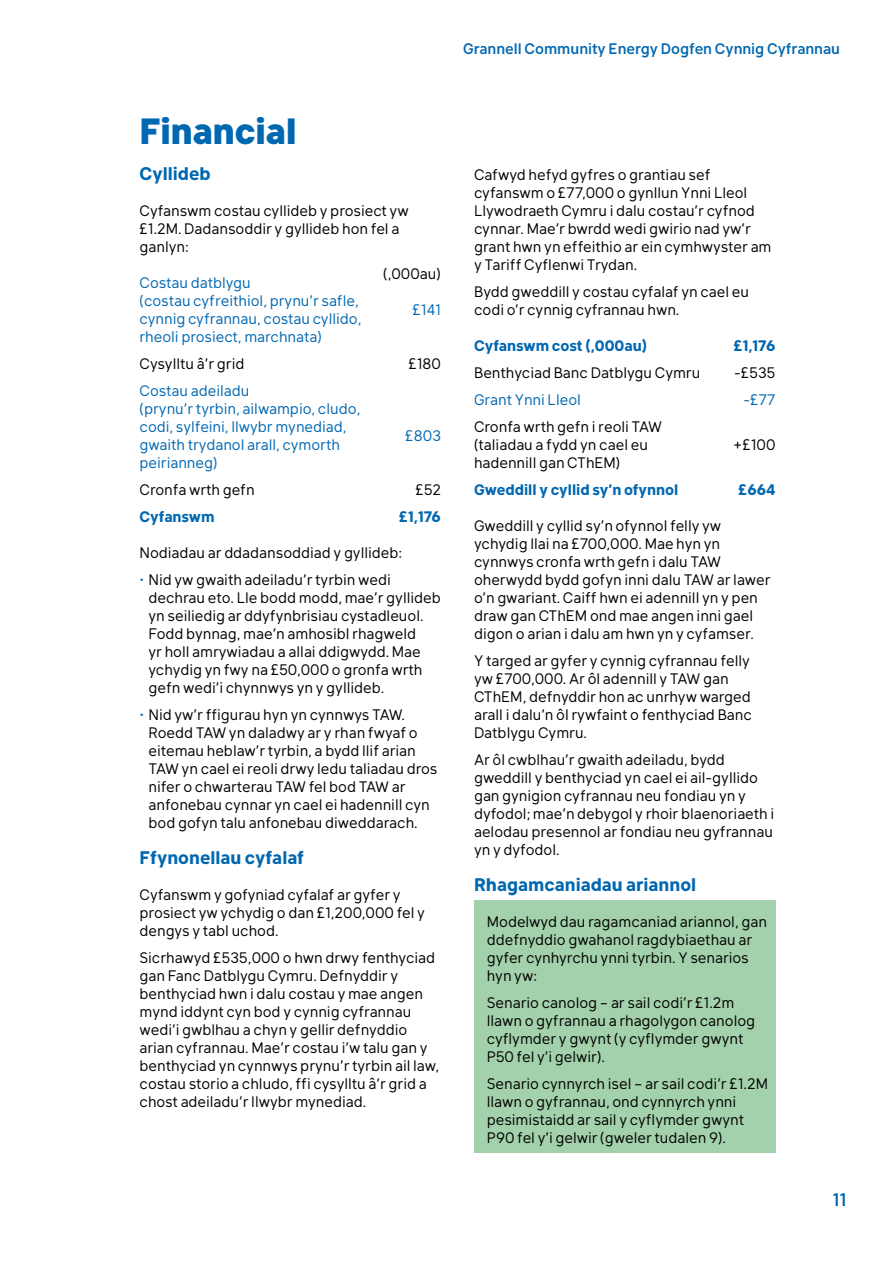
<style>
.page{position:relative;width:893px;height:1263px;background:#fff}
.page>*{position:absolute;margin:0;border:0;box-sizing:border-box;transform-origin:0 0}
.t1{font:800 36px "Klima";color:#0067b1}
.t2{font:700 18px "Klima";letter-spacing:.005em;color:#0067b1}
.t3{font:500 18px "Klima";color:#0067b1}
.t4{font:15px/18px "Klima";color:#000}
.t5{font:15px/18px "Klima";color:#0067b1}
.t6{font:700 15px "Klima";color:#0067b1}
.t7{font:500 15px "Klima";color:#0067b1}
.s1{color:#0067b1}
</style>
<div class="page">
<div style="left:474px;top:900px;width:302px;height:90px;background:#a3d1ab"></div>
<div style="left:474px;top:981px;width:302px;height:90px;background:#a3d1ab"></div>
<div style="left:474px;top:1062px;width:302px;height:90px;background:#a3d1ab"></div>
<p class="t7" style="left:463px;top:36px;width:378px">Grannell Community Energy Dogfen Cynnig Cyfrannau</p>
<h1 class="t1" style="left:140px;top:99px;width:158px">Financial</h1>
<p class="t2" style="left:140px;top:158px;width:73px">Cyllideb</p>
<p class="t4" style="left:140px;top:200px;width:271px">Cyfanswm costau cyllideb y prosiect yw £1.2M. Dadansoddir y gyllideb hon fel a ganlyn:</p>
<p class="t5" style="left:140px;top:272px;width:223px">Costau datblygu<br>(costau cyfreithiol, prynu’r safle, cynnig cyfrannau, costau cyllido, rheoli prosiect, marchnata)</p>
<p class="t4" style="left:140px;top:353px;width:106px">Cysylltu â’r grid</p>
<p class="t5" style="left:140px;top:380px;width:222px">Costau adeiladu<br>(prynu’r tyrbin, ailwampio, cludo, codi, sylfeini, llwybr mynediad, gwaith trydanol arall, cymorth peirianneg)</p>
<p class="t4" style="left:140px;top:479px;width:117px">Cronfa wrth gefn</p>
<p class="t6" style="left:140px;top:504px;width:77px">Cyfanswm</p>
<p class="t4" style="left:383px;top:263px;width:59px">(,000au)</p>
<p class="t5" style="left:413px;top:299px;width:30px">£141</p>
<p class="t4" style="left:408px;top:353px;width:34px">£180</p>
<p class="t5" style="left:405px;top:425px;width:37px">£803</p>
<p class="t4" style="left:415px;top:479px;width:27px">£52</p>
<p class="t6" style="left:399px;top:504px;width:44px">£1,176</p>
<p class="t4" style="left:140px;top:542px;width:264px">Nodiadau ar ddadansoddiad y gyllideb:</p>
<p class="t4" style="left:148px;top:569px;width:294px;text-indent:-9px"><span class="s1">•</span> Nid yw gwaith adeiladu’r tyrbin wedi dechrau eto. Lle bodd modd, mae’r gyllideb yn seiliedig ar ddyfynbrisiau cystadleuol.<br>Fodd bynnag, mae’n amhosibl rhagweld<br>yr holl amrywiadau a allai ddigwydd. Mae ychydig yn fwy na £50,000 o gronfa wrth gefn wedi’i chynnwys yn y gyllideb.</p>
<p class="t4" style="left:148px;top:704px;width:290px;text-indent:-9px"><span class="s1">•</span> Nid yw’r ffigurau hyn yn cynnwys TAW.<br>Roedd TAW yn daladwy ar y rhan fwyaf o eitemau heblaw’r tyrbin, a bydd llif arian TAW yn cael ei reoli drwy ledu taliadau dros nifer o chwarterau TAW fel bod TAW ar anfonebau cynnar yn cael ei hadennill cyn bod gofyn talu anfonebau diweddarach.</p>
<p class="t2" style="left:140px;top:842px;width:166px">Ffynonellau cyfalaf</p>
<p class="t4" style="left:140px;top:884px;width:287px">Cyfanswm y gofyniad cyfalaf ar gyfer y prosiect yw ychydig o dan £1,200,000 fel y dengys y tabl uchod.</p>
<p class="t4" style="left:140px;top:947px;width:301px">Sicrhawyd £535,000 o hwn drwy fenthyciad gan Fanc Datblygu Cymru. Defnyddir y benthyciad hwn i dalu costau y mae angen mynd iddynt cyn bod y cynnig cyfrannau wedi’i gwblhau a chyn y gellir defnyddio arian cyfrannau. Mae’r costau i’w talu gan y benthyciad yn cynnwys prynu’r tyrbin ail law, costau storio a chludo, ffi cysylltu â’r grid a chost adeiladu’r llwybr mynediad.</p>
<p class="t4" style="left:474px;top:164px;width:299px">Cafwyd hefyd gyfres o grantiau sef cyfanswm o £77,000 o gynllun Ynni Lleol Llywodraeth Cymru i dalu costau’r cyfnod cynnar. Mae’r bwrdd wedi gwirio nad yw’r grant hwn yn effeithio ar ein cymhwyster am y Tariff Cyflenwi Trydan.</p>
<p class="t4" style="left:474px;top:281px;width:277px">Bydd gweddill y costau cyfalaf yn cael eu codi o’r cynnig cyfrannau hwn.</p>
<p class="t6" style="left:474px;top:333px;width:175px">Cyfanswm cost (,000au)</p>
<p class="t4" style="left:474px;top:362px;width:228px">Benthyciad Banc Datblygu Cymru</p>
<p class="t5" style="left:474px;top:389px;width:108px">Grant Ynni Lleol</p>
<p class="t4" style="left:474px;top:416px;width:189px">Cronfa wrth gefn i reoli TAW (taliadau a fydd yn cael eu hadennill gan CThEM)</p>
<p class="t6" style="left:474px;top:477px;width:206px">Gweddill y cyllid sy’n ofynnol</p>
<p class="t6" style="left:733px;top:333px;width:44px">£1,176</p>
<p class="t4" style="left:734px;top:362px;width:43px">-£535</p>
<p class="t5" style="left:743px;top:389px;width:34px">-£77</p>
<p class="t4" style="left:733px;top:434px;width:44px">+£100</p>
<p class="t6" style="left:738px;top:477px;width:39px">£664</p>
<p class="t4" style="left:474px;top:515px;width:298px">Gweddill y cyllid sy’n ofynnol felly yw ychydig llai na £700,000. Mae hyn yn cynnwys cronfa wrth gefn i dalu TAW oherwydd bydd gofyn inni dalu TAW ar lawer o’n gwariant. Caiff hwn ei adennill yn y pen draw gan CThEM ond mae angen inni gael digon o arian i dalu am hwn yn y cyfamser.</p>
<p class="t4" style="left:474px;top:650px;width:279px">Y targed ar gyfer y cynnig cyfrannau felly yw £700,000. Ar ôl adennill y TAW gan CThEM, defnyddir hon ac unrhyw warged arall i dalu’n ôl rywfaint o fenthyciad Banc Datblygu Cymru.</p>
<p class="t4" style="left:474px;top:749px;width:302px">Ar ôl cwblhau’r gwaith adeiladu, bydd gweddill y benthyciad yn cael ei ail-gyllido gan gynigion cyfrannau neu fondiau yn y dyfodol; mae’n debygol y rhoir blaenoriaeth i aelodau presennol ar fondiau neu gyfrannau yn y dyfodol.</p>
<p class="t2" style="left:474px;top:869px;width:224px">Rhagamcaniadau ariannol</p>
<p class="t4" style="left:487px;top:911px;width:282px">Modelwyd dau ragamcaniad ariannol, gan ddefnyddio gwahanol ragdybiaethau ar gyfer cynhyrchu ynni tyrbin. Y senarios hyn yw:</p>
<p class="t4" style="left:487px;top:992px;width:270px">Senario canolog – ar sail codi’r £1.2m llawn o gyfrannau a rhagolygon canolog cyflymder y gwynt (y cyflymder gwynt P50 fel y’i gelwir).</p>
<p class="t4" style="left:487px;top:1073px;width:283px">Senario cynnyrch isel – ar sail codi’r £1.2M llawn o gyfrannau, ond cynnyrch ynni pesimistaidd ar sail y cyflymder gwynt P90 fel y’i gelwir (gweler tudalen 9).</p>
<p class="t3" style="left:833px;top:1184px;width:15px">11</p>
</div>
